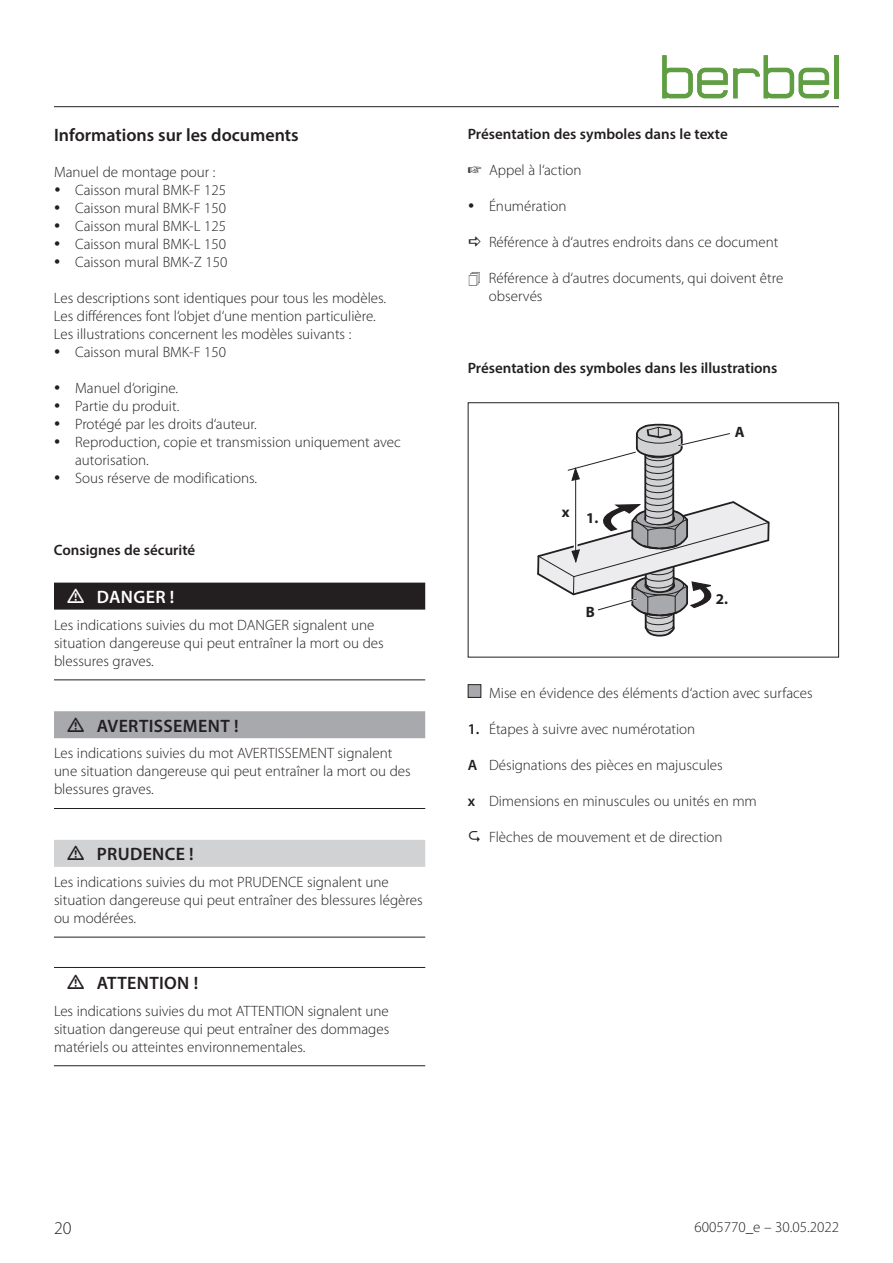
<style>
.page{position:relative;width:893px;height:1263px;background:#fff}
.page>*{position:absolute;margin:0;border:0;box-sizing:border-box;transform-origin:0 0}
.t1{font:600 18px "Myriad Pro";letter-spacing:.01em;color:#231f20}
.t2{font:600 18px "Myriad Pro";letter-spacing:.02em;color:#fff}
.t3{font:300 18px "Myriad Pro";color:#231f20}
.t4{font:300 15px/18px "Myriad Pro";color:#231f20}
.t5{font:600 15px "Myriad Pro";color:#231f20}
.t6{font:700 15px "Myriad Pro";color:#231f20}
.s1{font-weight:600}
</style>
<div class="page">
<hr style="left:54px;top:106px;width:785px;height:1px;background:#231f20">
<hr style="left:834px;top:55px;width:4px;height:43px;background:#5f9e42">
<svg style="left:662px;top:55px;width:167px;height:43px"></svg>
<div style="left:54px;top:583px;width:371px;height:27px;background:#231f20"></div>
<hr style="left:54px;top:679px;width:371px;height:1px;background:#231f20">
<div style="left:54px;top:711px;width:371px;height:27px;background:#a8a9ad"></div>
<hr style="left:54px;top:808px;width:371px;height:1px;background:#231f20">
<div style="left:54px;top:840px;width:371px;height:27px;background:#d1d2d4"></div>
<hr style="left:54px;top:937px;width:371px;height:1px;background:#231f20">
<hr style="left:54px;top:967px;width:371px;height:1px;background:#231f20">
<hr style="left:54px;top:1065px;width:371px;height:1px;background:#231f20">
<svg style="left:537px;top:424px;width:233px;height:213px"></svg>
<div style="left:468px;top:402px;width:371px;height:255px;border:1px solid #231f20"></div>
<div style="left:468px;top:685px;width:13px;height:12px;background:#a8a9ad"></div>
<div style="left:468px;top:684px;width:13px;height:14px;border:1px solid #231f20"></div>
<p class="t1" style="left:54px;top:124px;width:246px">Informations sur les documents</p>
<p class="t4" style="left:75px;top:163px;width:154px;text-indent:-21px">Manuel de montage pour :<br>Caisson mural BMK-F 125<br>Caisson mural BMK-F 150<br>Caisson mural BMK-L 125<br>Caisson mural BMK-L 150<br>Caisson mural BMK-Z 150</p>
<p class="t4" style="left:54px;top:289px;width:334px">Les descriptions sont identiques pour tous les modèles.</p>
<p class="t4" style="left:54px;top:307px;width:323px">Les différences font l‘objet d‘une mention particulière.</p>
<p class="t4" style="left:54px;top:325px;width:299px">Les illustrations concernent les modèles suivants :</p>
<p class="t4" style="left:75px;top:343px;width:153px">Caisson mural BMK-F 150</p>
<p class="t4" style="left:75px;top:379px;width:327px">Manuel d‘origine.<br>Partie du produit.<br>Protégé par les droits d‘auteur.<br>Reproduction, copie et transmission uniquement avec autorisation.<br>Sous réserve de modifications.</p>
<p class="t5" style="left:54px;top:540px;width:143px">Consignes de sécurité</p>
<p class="t2" style="left:97px;top:586px;width:79px">DANGER !</p>
<p class="t4" style="left:54px;top:616px;width:331px">Les indications suivies du mot DANGER signalent une situation dangereuse qui peut entraîner la mort ou des blessures graves.</p>
<p class="t1" style="left:97px;top:714px;width:143px">AVERTISSEMENT !</p>
<p class="t4" style="left:54px;top:745px;width:358px">Les indications suivies du mot AVERTISSEMENT signalent une situation dangereuse qui peut entraîner la mort ou des blessures graves.</p>
<p class="t1" style="left:97px;top:843px;width:99px">PRUDENCE !</p>
<p class="t4" style="left:54px;top:873px;width:370px">Les indications suivies du mot PRUDENCE signalent une situation dangereuse qui peut entraîner des blessures légères ou modérées.</p>
<p class="t1" style="left:97px;top:971px;width:103px">ATTENTION !</p>
<p class="t4" style="left:54px;top:1002px;width:337px;text-align:justify">Les indications suivies du mot ATTENTION signalent une situation dangereuse qui peut entraîner des dommages matériels ou atteintes environnementales.</p>
<p class="t5" style="left:468px;top:124px;width:262px">Présentation des symboles dans le texte</p>
<p class="t4" style="left:468px;top:161px;width:115px">☞ Appel à l‘action</p>
<p class="t4" style="left:489px;top:197px;width:79px">Énumération</p>
<p class="t4" style="left:489px;top:233px;width:291px">Référence à d‘autres endroits dans ce document</p>
<p class="t4" style="left:489px;top:269px;width:296px">Référence à d‘autres documents, qui doivent être observés</p>
<p class="t5" style="left:468px;top:358px;width:311px">Présentation des symboles dans les illustrations</p>
<p class="t6" style="left:562px;top:502px;width:9px">x</p>
<p class="t6" style="left:586px;top:508px;width:14px">1.</p>
<p class="t6" style="left:586px;top:602px;width:11px">B</p>
<p class="t6" style="left:735px;top:422px;width:11px">A</p>
<p class="t6" style="left:716px;top:589px;width:14px">2.</p>
<p class="t4" style="left:489px;top:684px;width:325px">Mise en évidence des éléments d‘action avec surfaces</p>
<p class="t4" style="left:468px;top:720px;width:229px"><span class="s1">1.</span> Étapes à suivre avec numérotation</p>
<p class="t4" style="left:468px;top:756px;width:256px"><span class="s1">A</span> Désignations des pièces en majuscules</p>
<p class="t4" style="left:468px;top:792px;width:291px"><span class="s1">x</span> Dimensions en minuscules ou unités en mm</p>
<p class="t4" style="left:489px;top:828px;width:235px">Flèches de mouvement et de direction</p>
<p class="t3" style="left:54px;top:1218px;width:19px">20</p>
<p class="t4" style="left:694px;top:1218px;width:146px">6005770_e – 30.05.2022</p>
</div>
